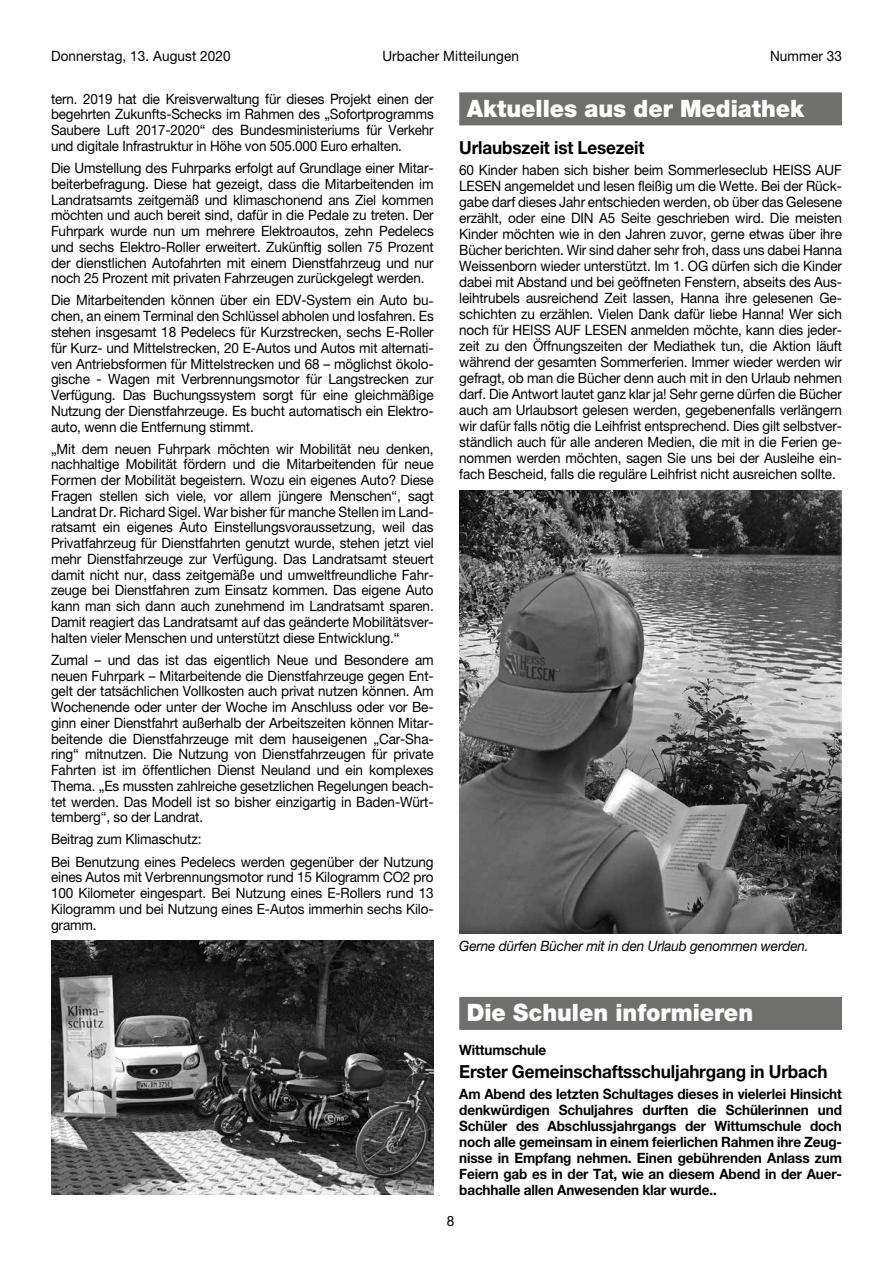
<style>
.page{position:relative;width:893px;height:1263px;background:#fff}
.page>*{position:absolute;margin:0;border:0;box-sizing:border-box;transform-origin:0 0}
.t1{font:900 24px "Helvetica Neue LT Pro";color:#fff;scale:.95 1}
.t2{font:700 18px "Helvetica Neue LT Pro";letter-spacing:-.01em;color:#000;scale:.95 1}
.t3{font:14.25px/15.8px "Helvetica Neue LT Pro";letter-spacing:-.01em;color:#000;text-align:justify;scale:.95 1}
.t4{font:700 14.25px/16px "Helvetica Neue LT Pro";letter-spacing:-.01em;color:#000;text-align:justify;scale:.95 1}
.t5{font:14.25px/15.8px "Helvetica Neue LT Pro";letter-spacing:-.01em;color:#000;text-align:justify;scale:.94 1}
.t6{font:14.25px "Helvetica Neue LT Pro";letter-spacing:.01em;color:#000;scale:.95 1}
.t7{font:italic 14.25px "Helvetica Neue LT Pro";letter-spacing:-.01em;color:#000;scale:.95 1}
</style>
<div class="page">
<div style="left:459px;top:92px;width:383px;height:33px;background:#6f6f6e"></div>
<div style="left:459px;top:997px;width:383px;height:33px;background:#6f6f6e"></div>
<img style="left:459px;top:490px;width:383px;height:443px">
<img style="left:51px;top:940px;width:383px;height:255px">
<p class="t6" style="left:51px;top:48px;width:191px">Donnerstag, 13. August 2020</p>
<p class="t6" style="left:382px;top:48px;width:145px">Urbacher Mitteilungen</p>
<p class="t6" style="left:770px;top:48px;width:77px">Nummer 33</p>
<h1 class="t1" style="left:467px;top:94px;width:357px">Aktuelles aus der Mediathek</h1>
<p class="t2" style="left:459px;top:137px;width:196px">Urlaubszeit ist Lesezeit</p>
<p class="t3" style="left:459px;top:162px;width:404px">60 Kinder haben sich bisher beim Sommerleseclub HEISS AUF LESEN angemeldet und lesen fleißig um die Wette. Bei der Rück&shy;gabe darf dieses Jahr entschieden werden, ob über das Gelesene erzählt, oder eine DIN A5 Seite geschrieben wird. Die meisten Kinder möchten wie in den Jahren zuvor, gerne etwas über ihre Bücher berichten. Wir sind daher sehr froh, dass uns dabei Hanna Weissenborn wieder unterstützt. Im 1. OG dürfen sich die Kinder dabei mit Abstand und bei geöffneten Fenstern, abseits des Aus&shy;leihtrubels ausreichend Zeit lassen, Hanna ihre gelesenen Ge&shy;schichten zu erzählen. Vielen Dank dafür liebe Hanna! Wer sich noch für HEISS AUF LESEN anmelden möchte, kann dies jeder&shy;zeit zu den Öffnungszeiten der Mediathek tun, die Aktion läuft während der gesamten Sommerferien. Immer wieder werden wir gefragt, ob man die Bücher denn auch mit in den Urlaub nehmen darf. Die Antwort lautet ganz klar ja! Sehr gerne dürfen die Bücher auch am Urlaubsort gelesen werden, gegebenenfalls verlängern wir dafür falls nötig die Leihfrist entsprechend. Dies gilt selbstver&shy;ständlich auch für alle anderen Medien, die mit in die Ferien ge&shy;nommen werden möchten, sagen Sie uns bei der Ausleihe ein&shy;fach Bescheid, falls die reguläre Leihfrist nicht ausreichen sollte.</p>
<p class="t5" style="left:51px;top:91px;width:409px">tern. 2019 hat die Kreisverwaltung für dieses Projekt einen der begehrten Zukunfts-Schecks im Rahmen des „Sofortprogramms Saubere Luft 2017-2020“ des Bundesministeriums für Verkehr und digitale Infrastruktur in Höhe von 505.000 Euro erhalten.</p>
<p class="t3" style="left:51px;top:160px;width:404px">Die Umstellung des Fuhrparks erfolgt auf Grundlage einer Mitar&shy;beiterbefragung. Diese hat gezeigt, dass die Mitarbeitenden im Landratsamts zeitgemäß und klimaschonend ans Ziel kommen möchten und auch bereit sind, dafür in die Pedale zu treten. Der Fuhrpark wurde nun um mehrere Elektroautos, zehn Pedelecs und sechs Elektro-Roller erweitert. Zukünftig sollen 75 Prozent der dienstlichen Autofahrten mit einem Dienstfahrzeug und nur noch 25 Prozent mit privaten Fahrzeugen zurückgelegt werden.</p>
<p class="t3" style="left:51px;top:292px;width:404px">Die Mitarbeitenden können über ein EDV-System ein Auto bu&shy;chen, an einem Terminal den Schlüssel abholen und losfahren. Es stehen insgesamt 18 Pedelecs für Kurzstrecken, sechs E-Roller für Kurz- und Mittelstrecken, 20 E-Autos und Autos mit alternati&shy;ven Antriebsformen für Mittelstrecken und 68 – möglichst ökolo&shy;gische - Wagen mit Verbrennungsmotor für Langstrecken zur Verfügung. Das Buchungssystem sorgt für eine gleichmäßige Nutzung der Dienstfahrzeuge. Es bucht automatisch ein Elektro&shy;auto, wenn die Entfernung stimmt.</p>
<p class="t3" style="left:51px;top:440px;width:404px">„Mit dem neuen Fuhrpark möchten wir Mobilität neu denken, nachhaltige Mobilität fördern und die Mitarbeitenden für neue Formen der Mobilität begeistern. Wozu ein eigenes Auto? Diese Fragen stellen sich viele, vor allem jüngere Menschen“, sagt Landrat Dr. Richard Sigel. War bisher für manche Stellen im Land&shy;ratsamt ein eigenes Auto Einstellungsvoraussetzung, weil das Privatfahrzeug für Dienstfahrten genutzt wurde, stehen jetzt viel mehr Dienstfahrzeuge zur Verfügung. Das Landratsamt steuert damit nicht nur, dass zeitgemäße und umweltfreundliche Fahr&shy;zeuge bei Dienstfahren zum Einsatz kommen. Das eigene Auto kann man sich dann auch zunehmend im Landratsamt sparen.<br>Damit reagiert das Landratsamt auf das geänderte Mobilitätsver&shy;halten vieler Menschen und unterstützt diese Entwicklung.“</p>
<p class="t3" style="left:51px;top:652px;width:404px">Zumal – und das ist das eigentlich Neue und Besondere am neuen Fuhrpark – Mitarbeitende die Dienstfahrzeuge gegen Ent&shy;gelt der tatsächlichen Vollkosten auch privat nutzen können. Am Wochenende oder unter der Woche im Anschluss oder vor Be&shy;ginn einer Dienstfahrt außerhalb der Arbeitszeiten können Mitar&shy;beitende die Dienstfahrzeuge mit dem hauseigenen „Car-Sha&shy;ring“ mitnutzen. Die Nutzung von Dienstfahrzeugen für private Fahrten ist im öffentlichen Dienst Neuland und ein komplexes Thema. „Es mussten zahlreiche gesetzlichen Regelungen beach&shy;tet werden. Das Modell ist so bisher einzigartig in Baden-Würt&shy;temberg“, so der Landrat.</p>
<p class="t3" style="left:51px;top:828px;width:404px;line-height:22.2px">Beitrag zum Klimaschutz:<br>Bei Benutzung eines Pedelecs werden gegenüber der Nutzung</p>
<p class="t3" style="left:51px;top:869px;width:404px">eines Autos mit Verbrennungsmotor rund 15 Kilogramm CO2 pro 100 Kilometer eingespart. Bei Nutzung eines E-Rollers rund 13<br>Kilogramm und bei Nutzung eines E-Autos immerhin sechs Kilo&shy;gramm.</p>
<p class="t7" style="left:459px;top:937px;width:369px">Gerne dürfen Bücher mit in den Urlaub genommen werden.</p>
<h1 class="t1" style="left:467px;top:998px;width:303px">Die Schulen informieren</h1>
<p class="t4" style="left:459px;top:1042px;width:93px">Wittumschule</p>
<p class="t2" style="left:459px;top:1060px;width:389px">Erster Gemeinschaftsschuljahrgang in Urbach</p>
<p class="t4" style="left:459px;top:1085px;width:404px">Am Abend des letzten Schultages dieses in vielerlei Hinsicht denkwürdigen Schuljahres durften die Schülerinnen und Schüler des Abschlussjahrgangs der Wittumschule doch noch alle gemeinsam in einem feierlichen Rahmen ihre Zeug&shy;nisse in Empfang nehmen. Einen gebührenden Anlass zum Feiern gab es in der Tat, wie an diesem Abend in der Auer&shy;bachhalle allen Anwesenden klar wurde..</p>
<p class="t3" style="left:447px;top:1213px;width:9px">8</p>
</div>
